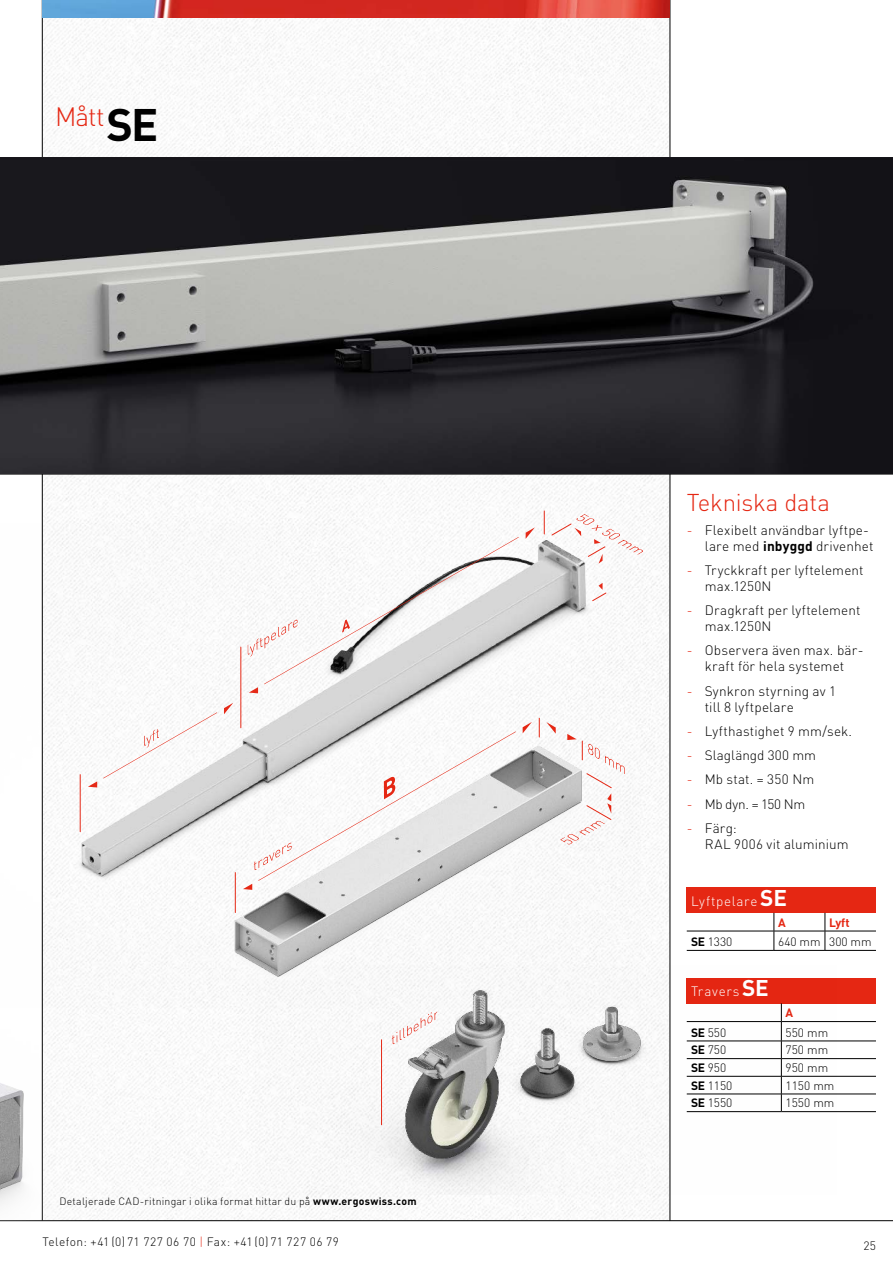
<style>
.page{position:relative;width:893px;height:1263px;background:#fff}
.page>*{position:absolute;margin:0;border:0;box-sizing:border-box;transform-origin:0 0}
.t1{font:300 26.25px "DIN Pro";color:#e52713}
.t2{font:300 24px "DIN Pro";letter-spacing:-.01em;color:#e52713}
.t3{font:300 13.65px/15.9px "DIN Pro";letter-spacing:.01em;color:#000}
.t4{font:300 13.5px/15.8px "DIN Pro";letter-spacing:.01em;color:#000}
.t5{font:300 13.5px "DIN Pro";letter-spacing:.05em;color:#fff}
.t6{font:300 13.5px "DIN Pro";letter-spacing:-.015em;color:#000}
.t7{font:300 12px "DIN Pro";color:#000}
.t8{font:300 12px "DIN Pro";letter-spacing:.035em;color:#000}
.t9{font:700 12px "DIN Pro";color:#e52713}
.t10{font:300 10.5px "DIN Pro";letter-spacing:.025em;color:#000}
.s1{font-weight:700;font-size:45px;color:#000}
.s2{font-weight:700}
.s3{font-size:13.5px;color:#e52713}
.s4{color:#e52713}
.s5{font-weight:700;font-size:22.5px}
</style>
<div class="page">
<img style="left:43px;top:475px;width:627px;height:745px">
<img style="left:43px;top:17px;width:627px;height:140px">
<hr style="left:42px;top:0;width:1px;height:1220px;background:#000">
<hr style="left:670px;top:0;width:1px;height:1221px;background:#000">
<hr style="left:0;top:1220px;width:893px;height:1px;background:#000">
<img style="left:43px;top:0;width:627px;height:17px">
<hr style="left:0;top:157px;width:893px;height:1px;background:#000">
<hr style="left:0;top:474px;width:893px;height:1px;background:#000">
<img style="left:0;top:1007px;width:85px;height:213px">
<div style="left:687px;top:887px;width:189px;height:26px;background:#e52713"></div>
<svg style="left:825px;top:913px;width:1px;height:37px"></svg>
<hr style="left:687px;top:931px;width:87px;height:1px;background:#000">
<hr style="left:774px;top:931px;width:51px;height:1px;background:#000">
<svg style="left:774px;top:913px;width:1px;height:37px"></svg>
<hr style="left:825px;top:931px;width:51px;height:1px;background:#000">
<hr style="left:687px;top:950px;width:87px;height:1px;background:#000">
<hr style="left:774px;top:950px;width:51px;height:1px;background:#000">
<hr style="left:825px;top:950px;width:51px;height:1px;background:#000">
<div style="left:687px;top:978px;width:189px;height:25px;background:#e52713"></div>
<hr style="left:781px;top:1111px;width:95px;height:1px;background:#000">
<hr style="left:781px;top:1021px;width:95px;height:1px;background:#000">
<hr style="left:781px;top:1041px;width:95px;height:1px;background:#000">
<hr style="left:781px;top:1058px;width:95px;height:1px;background:#000">
<hr style="left:781px;top:1076px;width:95px;height:1px;background:#000">
<hr style="left:781px;top:1094px;width:95px;height:1px;background:#000">
<img style="left:0;top:158px;width:893px;height:316px">
<img style="left:256px;top:965px;width:580px;height:230px">
<img style="left:41px;top:524px;width:600px;height:483px">
<img style="left:130px;top:718px;width:498px;height:352px">
<hr style="left:240px;top:647px;width:1px;height:81px;background:#e52a18">
<svg style="left:544px;top:511px;width:1px;height:23px"></svg>
<hr style="left:80px;top:775px;width:1px;height:57px;background:#e52a18">
<svg style="left:526px;top:527px;width:9px;height:12px"></svg>
<svg style="left:248px;top:537px;width:271px;height:156px"></svg>
<svg style="left:88px;top:781px;width:9px;height:6px"></svg>
<svg style="left:224px;top:703px;width:9px;height:11px"></svg>
<svg style="left:103px;top:712px;width:114px;height:66px"></svg>
<svg style="left:551px;top:514px;width:92px;height:88px"></svg>
<svg style="left:523px;top:722px;width:9px;height:11px"></svg>
<svg style="left:539px;top:718px;width:1px;height:19px"></svg>
<hr style="left:235px;top:872px;width:1px;height:40px;background:#e52713">
<svg style="left:243px;top:731px;width:273px;height:159px"></svg>
<svg style="left:546px;top:722px;width:79px;height:122px"></svg>
<svg style="left:392px;top:1011px;width:45px;height:33px"></svg>
<hr style="left:381px;top:1040px;width:1px;height:85px;background:#e52a18">
<h1 class="t1" style="left:55px;top:96px;width:105px">Mått<span class="s1">SE</span></h1>
<p class="t10" style="left:60px;top:1193px;width:359px">Detaljerade CAD-ritningar i olika format hittar du på <span class="s2">www.ergoswiss.com</span></p>
<h2 class="t2" style="left:687px;top:484px;width:145px">Tekniska data</h2>
<p class="t3" style="left:705px;top:521px;width:170px;text-indent:-18px"><span class="s3">-</span> Flexibelt användbar lyftpe&shy;lare med <span class="s2">inbyggd</span> drivenhet</p>
<p class="t4" style="left:705px;top:561px;width:160px;text-indent:-18px"><span class="s4">-</span> Tryckkraft per lyftelement max.1250N</p>
<p class="t4" style="left:705px;top:601px;width:157px;text-indent:-18px"><span class="s4">-</span> Dragkraft per lyftelement max.1250N</p>
<p class="t3" style="left:687px;top:641px;width:178px;text-align:center"><span class="s4">-</span> Observera även max. bär&shy;kraft för hela systemet</p>
<p class="t3" style="left:705px;top:682px;width:133px;text-indent:-18px"><span class="s4">-</span> Synkron styrning av 1 till 8 lyftpelare</p>
<p class="t4" style="left:687px;top:722px;width:167px"><span class="s4">-</span> Lyfthastighet 9 mm/sek.</p>
<p class="t4" style="left:687px;top:746px;width:131px"><span class="s4">-</span> Slaglängd 300 mm</p>
<p class="t4" style="left:687px;top:771px;width:129px"><span class="s4">-</span> Mb stat. = 350 Nm</p>
<p class="t6" style="left:687px;top:793px;width:120px"><span class="s4">-</span> Mb dyn. = 150 Nm</p>
<p class="t4" style="left:705px;top:819px;width:145px;text-indent:-18px"><span class="s4">-</span> Färg:<br>RAL 9006 vit aluminium</p>
<p class="t5" style="left:691px;top:891px;width:97px">Lyftpelare<span class="s5">SE</span></p>
<p class="t9" style="left:778px;top:912px;width:9px">A</p>
<p class="t9" style="left:829px;top:912px;width:22px">Lyft</p>
<p class="t7" style="left:691px;top:933px;width:43px"><span class="s2">SE</span> 1330</p>
<p class="t7" style="left:778px;top:933px;width:95px">640 mm 300 mm</p>
<p class="t5" style="left:691px;top:981px;width:79px">Travers<span class="s5">SE</span></p>
<p class="t9" style="left:786px;top:1003px;width:9px">A</p>
<p class="t7" style="left:691px;top:1023px;width:37px"><span class="s2">SE</span> 550</p>
<p class="t7" style="left:786px;top:1023px;width:44px">550 mm</p>
<p class="t7" style="left:691px;top:1041px;width:37px"><span class="s2">SE</span> 750</p>
<p class="t7" style="left:786px;top:1041px;width:44px">750 mm</p>
<p class="t7" style="left:691px;top:1059px;width:37px"><span class="s2">SE</span> 950</p>
<p class="t7" style="left:786px;top:1059px;width:44px">950 mm</p>
<p class="t7" style="left:691px;top:1076px;width:43px"><span class="s2">SE</span> 1150</p>
<p class="t7" style="left:786px;top:1076px;width:50px">1150 mm</p>
<p class="t7" style="left:691px;top:1094px;width:43px"><span class="s2">SE</span> 1550</p>
<p class="t7" style="left:786px;top:1094px;width:50px">1550 mm</p>
<p class="t8" style="left:43px;top:1232px;width:298px">Telefon: +41 (0) 71 727 06 70 <span class="s4">|</span> Fax: +41 (0) 71 727 06 79</p>
<p class="t7" style="left:863px;top:1237px;width:14px">25</p>
</div>
